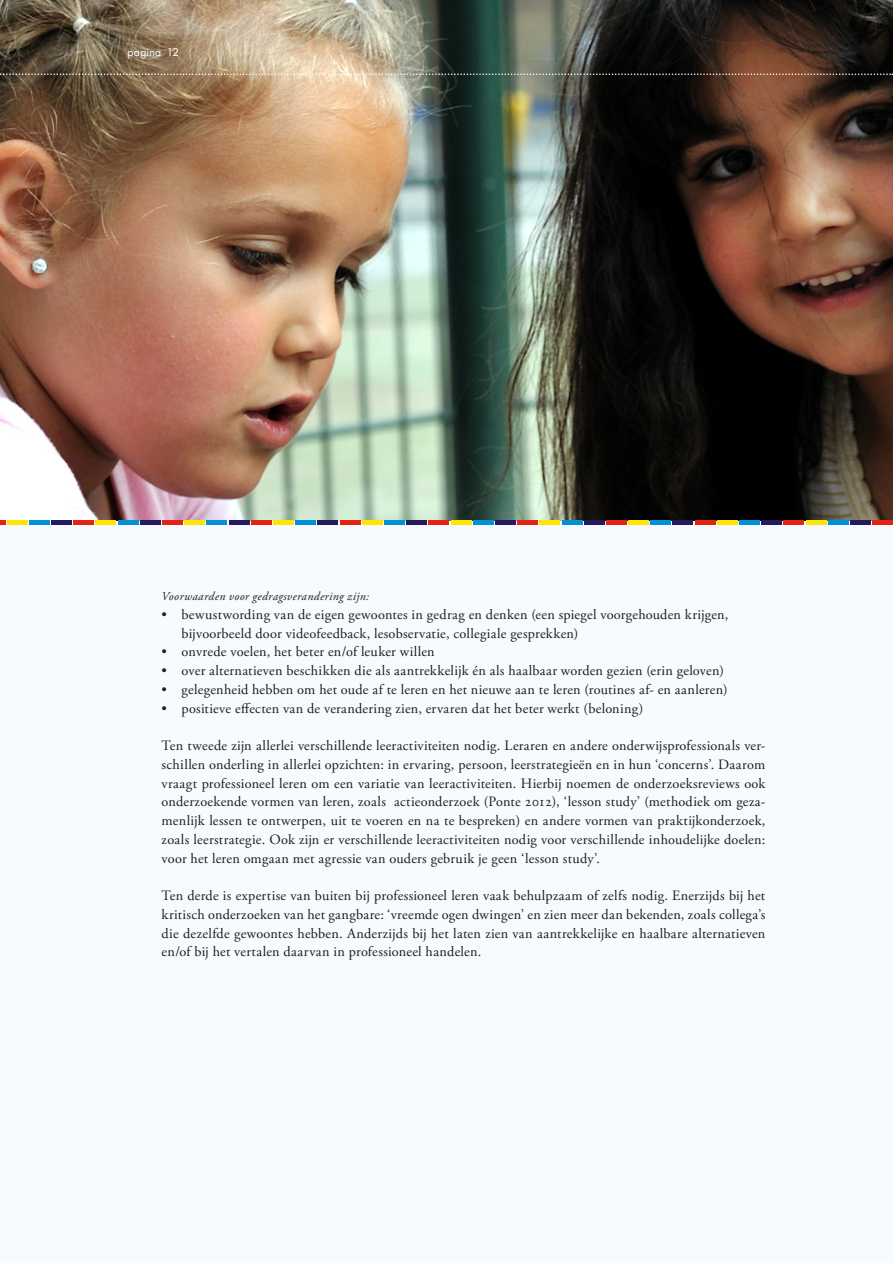
<style>
.page{position:relative;width:893px;height:1263px;background:#fff}
.page>*{position:absolute;margin:0;border:0;box-sizing:border-box;transform-origin:0 0}
.paragraaf__-8{font:14.25px/18.8px "Adobe Garamond Pro";letter-spacing:.015em;color:#1d1d1b;text-align:justify}
.kop3__-8{font:italic 12px "Adobe Garamond Pro";letter-spacing:.035em;color:#1d1d1b}
.t1{font:10.5px "Futura Std";letter-spacing:.015em;color:#fff}
</style>
<div class="page">
<div style="left:0;top:525px;width:893px;height:738px;background:#f7fafe"></div>
<img style="left:0;top:0;width:893px;height:521px">
<svg style="left:0;top:521px;width:5px;height:4px"></svg>
<hr style="left:7px;top:521px;width:20px;height:4px;background:#ffe500">
<hr style="left:29px;top:521px;width:21px;height:4px;background:#0092d4">
<hr style="left:673px;top:521px;width:20px;height:4px;background:#251b5c">
<hr style="left:695px;top:521px;width:20px;height:4px;background:#e42413">
<hr style="left:717px;top:521px;width:21px;height:4px;background:#ffe500">
<hr style="left:739px;top:521px;width:21px;height:4px;background:#0092d4">
<hr style="left:318px;top:521px;width:20px;height:4px;background:#251b5c">
<hr style="left:340px;top:521px;width:20px;height:4px;background:#e42413">
<hr style="left:362px;top:521px;width:21px;height:4px;background:#ffe500">
<hr style="left:384px;top:521px;width:21px;height:4px;background:#0092d4">
<hr style="left:140px;top:521px;width:21px;height:4px;background:#251b5c">
<hr style="left:162px;top:521px;width:21px;height:4px;background:#e42413">
<hr style="left:184px;top:521px;width:21px;height:4px;background:#ffe500">
<hr style="left:207px;top:521px;width:20px;height:4px;background:#0092d4">
<hr style="left:850px;top:521px;width:21px;height:4px;background:#251b5c">
<hr style="left:872px;top:521px;width:21px;height:4px;background:#e42413">
<hr style="left:495px;top:521px;width:21px;height:4px;background:#251b5c">
<hr style="left:517px;top:521px;width:21px;height:4px;background:#e42413">
<hr style="left:540px;top:521px;width:20px;height:4px;background:#ffe500">
<hr style="left:562px;top:521px;width:20px;height:4px;background:#0092d4">
<hr style="left:51px;top:521px;width:21px;height:4px;background:#251b5c">
<hr style="left:74px;top:521px;width:20px;height:4px;background:#e42413">
<hr style="left:96px;top:521px;width:20px;height:4px;background:#ffe500">
<hr style="left:118px;top:521px;width:20px;height:4px;background:#0092d4">
<hr style="left:761px;top:521px;width:21px;height:4px;background:#251b5c">
<hr style="left:784px;top:521px;width:20px;height:4px;background:#e42413">
<hr style="left:806px;top:521px;width:20px;height:4px;background:#ffe500">
<hr style="left:828px;top:521px;width:21px;height:4px;background:#0092d4">
<hr style="left:406px;top:521px;width:21px;height:4px;background:#251b5c">
<hr style="left:429px;top:521px;width:20px;height:4px;background:#e42413">
<hr style="left:451px;top:521px;width:20px;height:4px;background:#ffe500">
<hr style="left:473px;top:521px;width:20px;height:4px;background:#0092d4">
<hr style="left:229px;top:521px;width:20px;height:4px;background:#251b5c">
<hr style="left:251px;top:521px;width:21px;height:4px;background:#e42413">
<hr style="left:273px;top:521px;width:21px;height:4px;background:#ffe500">
<hr style="left:295px;top:521px;width:21px;height:4px;background:#0092d4">
<hr style="left:584px;top:521px;width:20px;height:4px;background:#251b5c">
<hr style="left:606px;top:521px;width:21px;height:4px;background:#e42413">
<hr style="left:628px;top:521px;width:21px;height:4px;background:#ffe500">
<hr style="left:650px;top:521px;width:21px;height:4px;background:#0092d4">
<svg style="left:0;top:74px;width:893px;height:1px"></svg>
<p class="t1" style="left:128px;top:46px;width:53px">pagina 12</p>
<p class="kop3__-8" style="left:162px;top:589px;width:209px">Voorwaarden voor gedragsverandering zijn:</p>
<p class="paragraaf__-8" style="left:162px;top:605px;width:568px">• bewustwording van de eigen gewoontes in gedrag en denken (een spiegel voorgehouden krijgen,</p>
<p class="paragraaf__-8" style="left:182px;top:624px;width:398px">bijvoorbeeld door videofeedback, lesobservatie, collegiale gesprekken)</p>
<p class="paragraaf__-8" style="left:162px;top:643px;width:275px">• onvrede voelen, het beter en/of leuker willen</p>
<p class="paragraaf__-8" style="left:162px;top:662px;width:564px">• over alternatieven beschikken die als aantrekkelijk én als haalbaar worden gezien (erin geloven)</p>
<p class="paragraaf__-8" style="left:162px;top:680px;width:567px">• gelegenheid hebben om het oude af te leren en het nieuwe aan te leren (routines af- en aanleren)</p>
<p class="paragraaf__-8" style="left:162px;top:699px;width:483px">• positieve effecten van de verandering zien, ervaren dat het beter werkt (beloning)</p>
<p class="paragraaf__-8" style="left:162px;top:737px;width:605px">Ten tweede zijn allerlei verschillende leeractiviteiten nodig. Leraren en andere onderwijsprofessionals ver&shy;schillen onderling in allerlei opzichten: in ervaring, persoon, leerstrategieën en in hun ‘concerns’. Daarom vraagt professioneel leren om een variatie van leeractiviteiten. Hierbij noemen de onderzoeksreviews ook onderzoekende vormen van leren, zoals actieonderzoek (Ponte 2012), ‘lesson study’ (methodiek om geza&shy;menlijk lessen te ontwerpen, uit te voeren en na te bespreken) en andere vormen van praktijkonderzoek, zoals leerstrategie. Ook zijn er verschillende leeractiviteiten nodig voor verschillende inhoudelijke doelen: voor het leren omgaan met agressie van ouders gebruik je geen ‘lesson study’.</p>
<p class="paragraaf__-8" style="left:162px;top:887px;width:605px">Ten derde is expertise van buiten bij professioneel leren vaak behulpzaam of zelfs nodig. Enerzijds bij het kritisch onderzoeken van het gangbare: ‘vreemde ogen dwingen’ en zien meer dan bekenden, zoals collega’s die dezelfde gewoontes hebben. Anderzijds bij het laten zien van aantrekkelijke en haalbare alternatieven en/of bij het vertalen daarvan in professioneel handelen.</p>
</div>
